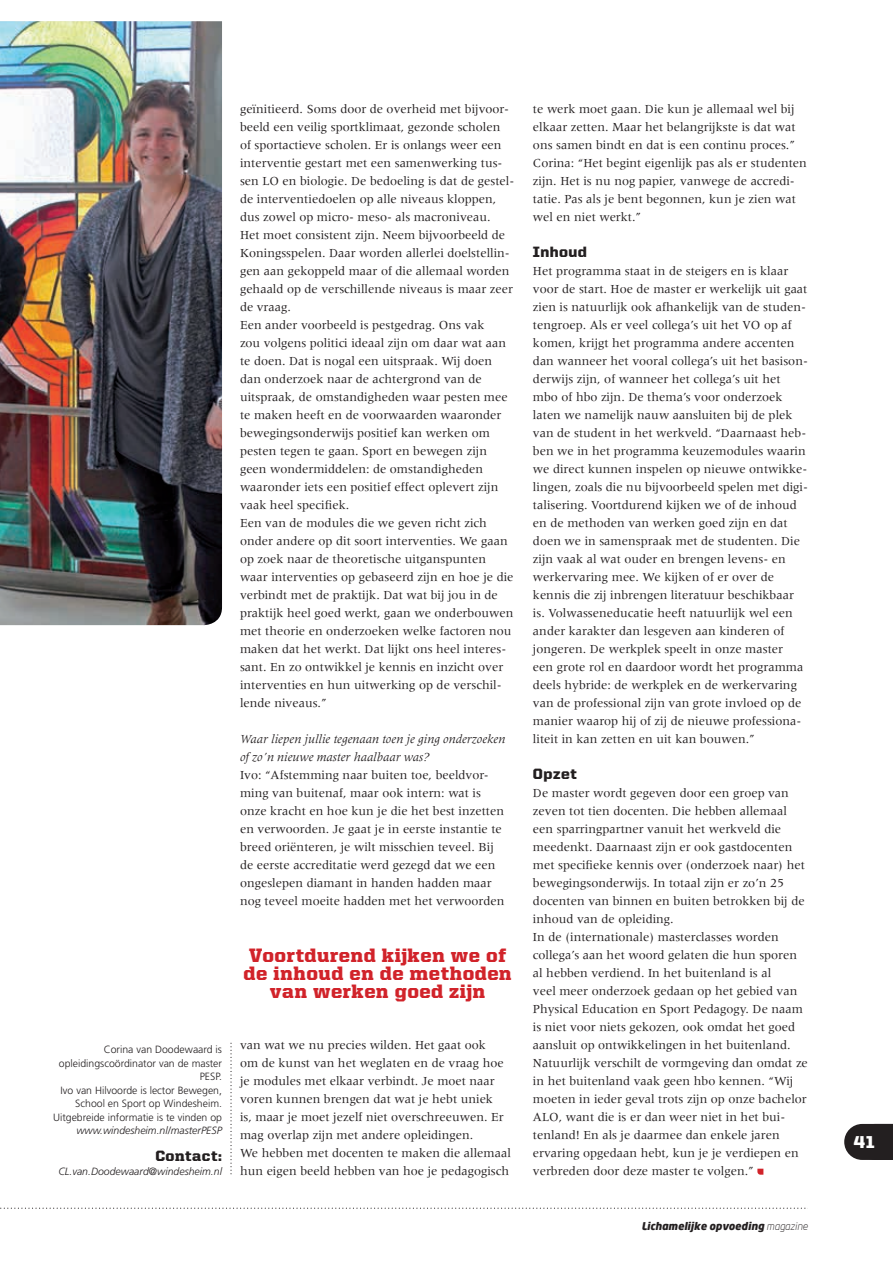
<style>
.page{position:relative;width:893px;height:1263px;background:#fff}
.page>*{position:absolute;margin:0;border:0;box-sizing:border-box;transform-origin:0 0}
.t1{font:900 19.5px/18px "United Serif Reg";letter-spacing:.03em;color:#d1232a;text-align:center}
.t2{font:900 17.25px "United Sans Reg";color:#fff}
.t3{font:900 15px "United Sans Reg";letter-spacing:.03em;color:#231f20}
.t4{font:900 15px "United Serif Reg";letter-spacing:.04em;color:#231f20}
.t5{font:12.75px/18px "Meridien LT Std";color:#231f20}
.t6{font:italic 12.75px/18px "Meridien LT Std";color:#231f20}
.t7{font:300 10.5px/13.5px "Frutiger LT Std";color:#231f20;text-align:right}
.t8{font:italic 300 10.5px "Frutiger LT Std";color:#231f20}
.t9{font:italic 900 10.5px "Neo Sans";color:#231f20}
.s1{font-weight:300}
</style>
<div class="page">
<svg style="left:230px;top:1042px;width:2px;height:133px"></svg>
<svg style="left:757px;top:1169px;width:6px;height:6px"></svg>
<img style="left:0;top:21px;width:222px;height:604px">
<svg style="left:844px;top:1124px;width:49px;height:36px;background:#353132"></svg>
<svg style="left:0;top:1207px;width:808px;height:2px"></svg>
<p class="t7" style="left:53px;top:1043px;width:170px">Corina van Doodewaard is opleidingscoördinator van de master<br>PESP.<br>Ivo van Hilvoorde is lector Bewegen,<br>School en Sport op Windesheim.<br>Uitgebreide informatie is te vinden op</p>
<p class="t8" style="left:76px;top:1124px;width:147px">www.windesheim.nl/masterPESP</p>
<p class="t4" style="left:155px;top:1148px;width:68px">Contact:</p>
<p class="t8" style="left:58px;top:1165px;width:165px">CL.van.Doodewaard@windesheim.nl</p>
<p class="t5" style="left:240px;top:99px;width:276px">geïnitieerd. Soms door de overheid met bijvoor&shy;beeld een veilig sportklimaat, gezonde scholen of sportactieve scholen. Er is onlangs weer een interventie gestart met een samenwerking tus&shy;sen LO en biologie. De bedoeling is dat de gestel&shy;de interventiedoelen op alle niveaus kloppen, dus zowel op micro- meso- als macroniveau.<br>Het moet consistent zijn. Neem bijvoorbeeld de Koningsspelen. Daar worden allerlei doelstellin&shy;gen aan gekoppeld maar of die allemaal worden gehaald op de verschillende niveaus is maar zeer de vraag.<br>Een ander voorbeeld is pestgedrag. Ons vak<br>zou volgens politici ideaal zijn om daar wat aan te doen. Dat is nogal een uitspraak. Wij doen dan onderzoek naar de achtergrond van de uitspraak, de omstandigheden waar pesten mee te maken heeft en de voorwaarden waaronder bewegingsonderwijs positief kan werken om pesten tegen te gaan. Sport en bewegen zijn geen wondermiddelen: de omstandigheden waaronder iets een positief effect oplevert zijn vaak heel specifiek.<br>Een van de modules die we geven richt zich onder andere op dit soort interventies. We gaan op zoek naar de theoretische uitganspunten waar interventies op gebaseerd zijn en hoe je die verbindt met de praktijk. Dat wat bij jou in de praktijk heel goed werkt, gaan we onderbouwen met theorie en onderzoeken welke factoren nou maken dat het werkt. Dat lijkt ons heel interes&shy;sant. En zo ontwikkel je kennis en inzicht over interventies en hun uitwerking op de verschil&shy;lende niveaus.”</p>
<p class="t6" style="left:240px;top:730px;width:267px">Waar liepen jullie tegenaan toen je ging onderzoeken of zo’n nieuwe master haalbaar was?</p>
<p class="t5" style="left:240px;top:765px;width:266px">Ivo: “Afstemming naar buiten toe, beeldvor&shy;ming van buitenaf, maar ook intern: wat is onze kracht en hoe kun je die het best inzetten en verwoorden. Je gaat je in eerste instantie te breed oriënteren, je wilt misschien teveel. Bij de eerste accreditatie werd gezegd dat we een ongeslepen diamant in handen hadden maar nog teveel moeite hadden met het verwoorden</p>
<h1 class="t1" style="left:243px;top:945px;width:270px">Voortdurend kijken we of de inhoud en de methoden van werken goed zijn</h1>
<p class="t5" style="left:240px;top:1035px;width:272px">van wat we nu precies wilden. Het gaat ook<br>om de kunst van het weglaten en de vraag hoe je modules met elkaar verbindt. Je moet naar voren kunnen brengen dat wat je hebt uniek<br>is, maar je moet jezelf niet overschreeuwen. Er mag overlap zijn met andere opleidingen.<br>We hebben met docenten te maken die allemaal hun eigen beeld hebben van hoe je pedagogisch</p>
<p class="t5" style="left:533px;top:99px;width:275px">te werk moet gaan. Die kun je allemaal wel bij elkaar zetten. Maar het belangrijkste is dat wat ons samen bindt en dat is een continu proces.” Corina: “Het begint eigenlijk pas als er studenten zijn. Het is nu nog papier, vanwege de accredi&shy;tatie. Pas als je bent begonnen, kun je zien wat wel en niet werkt.”</p>
<p class="t3" style="left:533px;top:243px;width:55px">Inhoud</p>
<p class="t5" style="left:533px;top:261px;width:276px">Het programma staat in de steigers en is klaar voor de start. Hoe de master er werkelijk uit gaat zien is natuurlijk ook afhankelijk van de studen&shy;tengroep. Als er veel collega’s uit het VO op af komen, krijgt het programma andere accenten dan wanneer het vooral collega’s uit het basison&shy;derwijs zijn, of wanneer het collega’s uit het mbo of hbo zijn. De thema’s voor onderzoek laten we namelijk nauw aansluiten bij de plek van de student in het werkveld. “Daarnaast heb&shy;ben we in het programma keuzemodules waarin we direct kunnen inspelen op nieuwe ontwikke&shy;lingen, zoals die nu bijvoorbeeld spelen met digi&shy;talisering. Voortdurend kijken we of de inhoud en de methoden van werken goed zijn en dat doen we in samenspraak met de studenten. Die zijn vaak al wat ouder en brengen levens- en werkervaring mee. We kijken of er over de kennis die zij inbrengen literatuur beschikbaar is. Volwasseneducatie heeft natuurlijk wel een ander karakter dan lesgeven aan kinderen of jongeren. De werkplek speelt in onze master<br>een grote rol en daardoor wordt het programma deels hybride: de werkplek en de werkervaring van de professional zijn van grote invloed op de manier waarop hij of zij de nieuwe professiona&shy;liteit in kan zetten en uit kan bouwen.”</p>
<p class="t3" style="left:533px;top:765px;width:45px">Opzet</p>
<p class="t5" style="left:533px;top:783px;width:276px">De master wordt gegeven door een groep van zeven tot tien docenten. Die hebben allemaal een sparringpartner vanuit het werkveld die meedenkt. Daarnaast zijn er ook gastdocenten met specifieke kennis over (onderzoek naar) het bewegingsonderwijs. In totaal zijn er zo’n 25 docenten van binnen en buiten betrokken bij de inhoud van de opleiding.<br>In de (internationale) masterclasses worden collega’s aan het woord gelaten die hun sporen al hebben verdiend. In het buitenland is al<br>veel meer onderzoek gedaan op het gebied van Physical Education en Sport Pedagogy. De naam is niet voor niets gekozen, ook omdat het goed aansluit op ontwikkelingen in het buitenland.<br>Natuurlijk verschilt de vormgeving dan omdat ze in het buitenland vaak geen hbo kennen. “Wij moeten in ieder geval trots zijn op onze bachelor ALO, want die is er dan weer niet in het bui&shy;tenland! En als je daarmee dan enkele jaren ervaring opgedaan hebt, kun je je verdiepen en verbreden door deze master te volgen.”</p>
<p class="t9" style="left:641px;top:1219px;width:168px">Lichamelijke opvoeding <span class="s1">magazine</span></p>
<h2 class="t2" style="left:854px;top:1133px;width:22px">41</h2>
</div>
